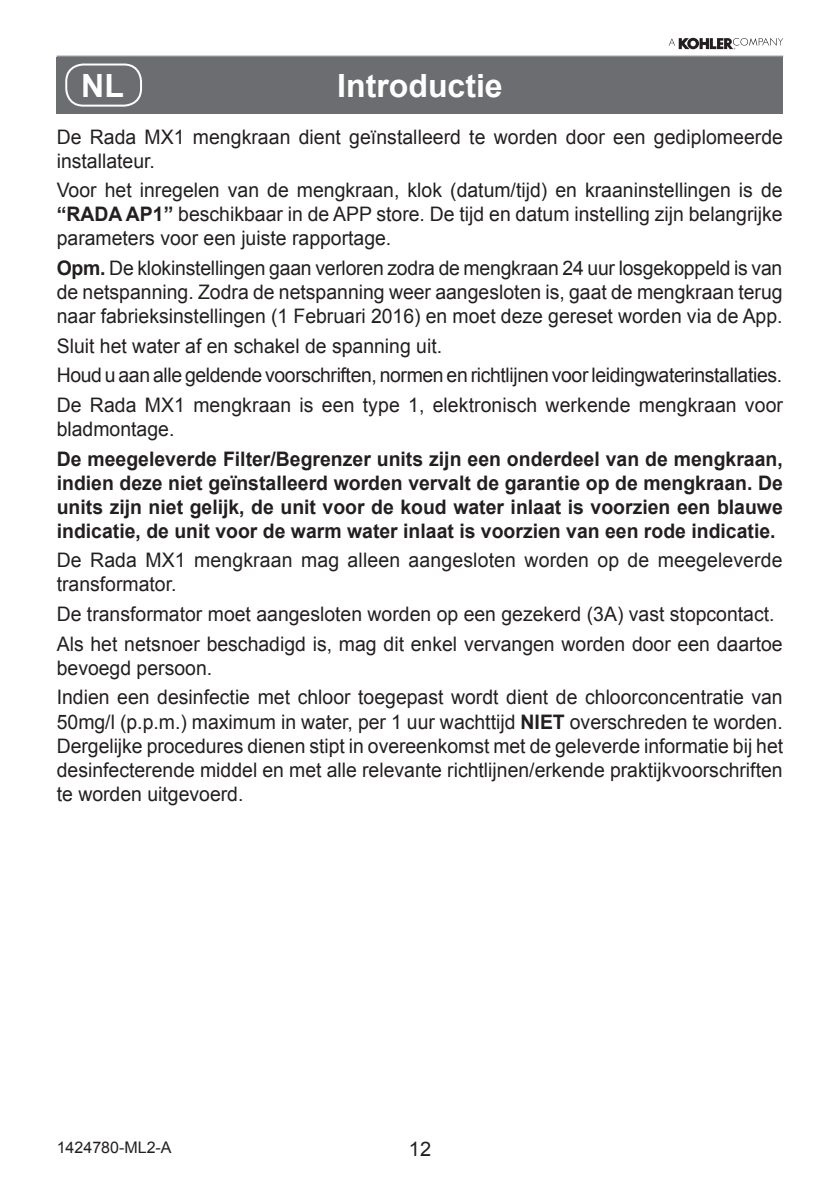
<style>
.page{position:relative;width:840px;height:1191px;background:#fff}
.page>*{position:absolute;margin:0;border:0;box-sizing:border-box;transform-origin:0 0}
.Body_text{font:700 32px "Arial";color:#fff}
.Body_text-2{font:20px/24px "Arial";color:#231f20}
.Body_text-3{font:700 20px/24px "Arial";color:#231f20;text-align:justify}
.Body_text-4{font:20px "Arial";letter-spacing:-.02em;color:#231f20}
.t1{font:16px "Arial";color:#231f20}
.s1{font-weight:700}
</style>
<div class="page">
<hr style="left:57px;top:56px;width:725px;height:1px;background:#636366">
<svg style="left:668px;top:38px;width:114px;height:11px"></svg>
<div style="left:57px;top:57px;width:725px;height:56px;background:#6c6d70"></div>
<div style="left:65px;top:63px;width:77px;height:44px;border:2px solid #fff;border-radius:17px"></div>
<p class="Body_text" style="left:81px;top:64px;width:44px">NL</p>
<p class="Body_text" style="left:337px;top:64px;width:167px">Introductie</p>
<p class="Body_text-2" style="left:57px;top:125px;width:727px">De Rada MX1 mengkraan dient geïnstalleerd te worden door een gediplomeerde installateur.</p>
<p class="Body_text-2" style="left:57px;top:178px;width:727px;text-align:justify">Voor het inregelen van de mengkraan, klok (datum/tijd) en kraaninstellingen is de <span class="s1">“RADA AP1”</span> beschikbaar in de APP store. De tijd en datum instelling zijn belangrijke parameters voor een juiste rapportage.</p>
<p class="Body_text-2" style="left:57px;top:256px;width:727px;text-align:justify"><span class="s1">Opm.</span> De klokinstellingen gaan verloren zodra de mengkraan 24 uur losgekoppeld is van de netspanning. Zodra de netspanning weer aangesloten is, gaat de mengkraan terug naar fabrieksinstellingen (1 Februari 2016) en moet deze gereset worden via de App.</p>
<p class="Body_text-2" style="left:57px;top:334px;width:386px">Sluit het water af en schakel de spanning uit.</p>
<p class="Body_text-4" style="left:57px;top:362px;width:726px">Houd u aan alle geldende voorschriften, normen en richtlijnen voor leidingwaterinstallaties.</p>
<p class="Body_text-2" style="left:57px;top:393px;width:727px">De Rada MX1 mengkraan is een type 1, elektronisch werkende mengkraan voor bladmontage.</p>
<p class="Body_text-3" style="left:57px;top:447px;width:727px">De meegeleverde Filter/Begrenzer units zijn een onderdeel van de mengkraan, indien deze niet geïnstalleerd worden vervalt de garantie op de mengkraan. De units zijn niet gelijk, de unit voor de koud water inlaat is voorzien een blauwe indicatie, de unit voor de warm water inlaat is voorzien van een rode indicatie.</p>
<p class="Body_text-2" style="left:57px;top:548px;width:727px">De Rada MX1 mengkraan mag alleen aangesloten worden op de meegeleverde transformator.</p>
<p class="Body_text-2" style="left:57px;top:602px;width:719px">De transformator moet aangesloten worden op een gezekerd (3A) vast stopcontact.</p>
<p class="Body_text-2" style="left:57px;top:632px;width:727px">Als het netsnoer beschadigd is, mag dit enkel vervangen worden door een daartoe bevoegd persoon.</p>
<p class="Body_text-2" style="left:57px;top:685px;width:727px;text-align:justify">Indien een desinfectie met chloor toegepast wordt dient de chloorconcentratie van 50mg/l (p.p.m.) maximum in water, per 1 uur wachttijd <span class="s1">NIET</span> overschreden te worden.<br>Dergelijke procedures dienen stipt in overeenkomst met de geleverde informatie bij het desinfecterende middel en met alle relevante richtlijnen/erkende praktijkvoorschriften te worden uitgevoerd.</p>
<p class="t1" style="left:57px;top:1136px;width:116px">1424780-ML2-A</p>
<p class="Body_text-2" style="left:408px;top:1137px;width:24px">12</p>
</div>
